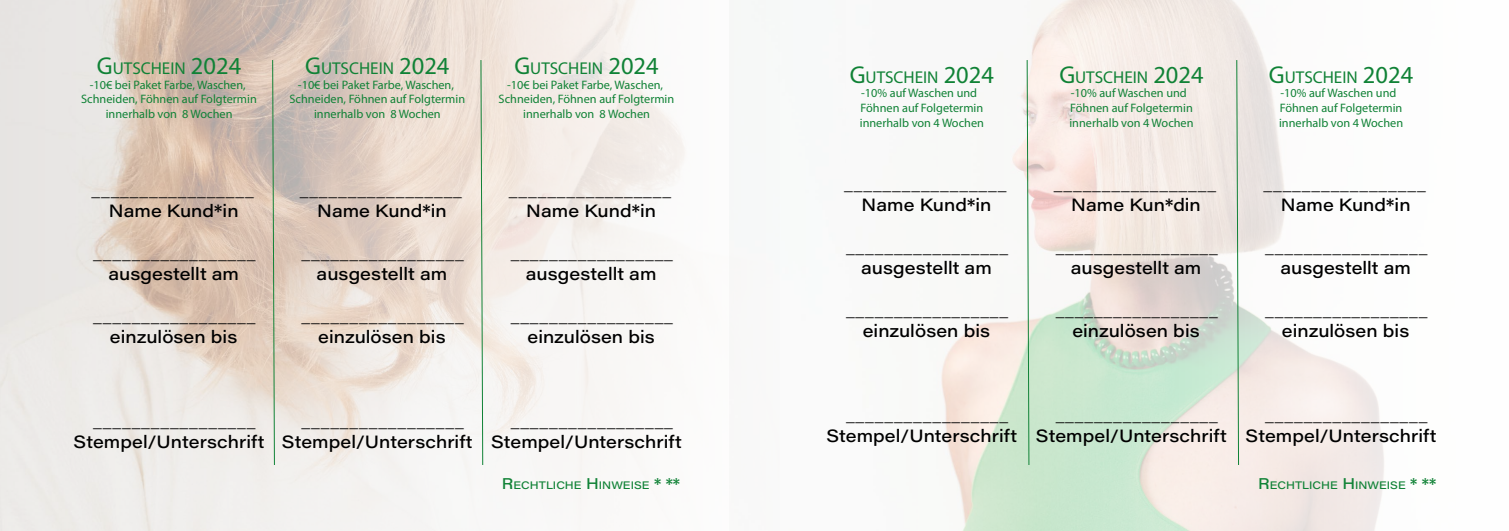
<style>
.page{position:relative;width:1509px;height:531px;background:#fff}
.page>*{position:absolute;margin:0;border:0;box-sizing:border-box;transform-origin:0 0}
.t1{font:700 17.5px "Myriad Pro";color:#000}
.t2{font:500 17.5px "Acumin Pro Wide";letter-spacing:.005em;color:#000}
.t3{font:17.15px "Myriad Pro";color:#108236}
.t4{font:12.25px/14.7px "Myriad Pro";color:#108236;text-align:center}
.t5{font:500 10.67px "Acumin Pro Wide";letter-spacing:.005em;color:#108236}
.s1{font-size:24.5px}
.s2{font-size:15.22px}
</style>
<div class="page">
<img style="left:941px;top:0;width:443px;height:531px">
<svg style="left:0;top:0;width:685px;height:531px"></svg>
<svg style="left:272px;top:59px;width:3px;height:407px"></svg>
<svg style="left:480px;top:59px;width:3px;height:407px"></svg>
<svg style="left:1026px;top:59px;width:3px;height:407px"></svg>
<svg style="left:1235px;top:59px;width:4px;height:407px;background:#b4ceb7"></svg>
<p class="t3" style="left:97px;top:58px;width:146px"><span class="s1">G</span>UTSCHEIN <span class="s1">2024</span></p>
<p class="t4" style="left:81px;top:77px;width:177px">-10€ bei Paket Farbe, Waschen,<br>Schneiden, Föhnen auf Folgtermin innerhalb von 8 Wochen</p>
<p class="t1" style="left:91px;top:178px;width:164px">_________________</p>
<p class="t2" style="left:109px;top:198px;width:131px">Name Kund*in</p>
<p class="t1" style="left:93px;top:241px;width:164px">_________________</p>
<p class="t2" style="left:108px;top:261px;width:132px">ausgestellt am</p>
<p class="t1" style="left:93px;top:304px;width:164px">_________________</p>
<p class="t2" style="left:110px;top:324px;width:129px">einzulösen bis</p>
<p class="t3" style="left:305px;top:58px;width:146px"><span class="s1">G</span>UTSCHEIN <span class="s1">2024</span></p>
<p class="t4" style="left:289px;top:77px;width:177px">-10€ bei Paket Farbe, Waschen,<br>Schneiden, Föhnen auf Folgtermin innerhalb von 8 Wochen</p>
<p class="t1" style="left:300px;top:178px;width:164px">_________________</p>
<p class="t2" style="left:317px;top:198px;width:131px">Name Kund*in</p>
<p class="t1" style="left:301px;top:241px;width:164px">_________________</p>
<p class="t2" style="left:316px;top:261px;width:132px">ausgestellt am</p>
<p class="t1" style="left:301px;top:304px;width:164px">_________________</p>
<p class="t2" style="left:318px;top:324px;width:129px">einzulösen bis</p>
<p class="t3" style="left:514px;top:58px;width:146px"><span class="s1">G</span>UTSCHEIN <span class="s1">2024</span></p>
<p class="t4" style="left:498px;top:77px;width:177px">-10€ bei Paket Farbe, Waschen,<br>Schneiden, Föhnen auf Folgtermin innerhalb von 8 Wochen</p>
<p class="t1" style="left:509px;top:178px;width:164px">_________________</p>
<p class="t2" style="left:526px;top:198px;width:131px">Name Kund*in</p>
<p class="t1" style="left:510px;top:241px;width:164px">_________________</p>
<p class="t2" style="left:526px;top:261px;width:132px">ausgestellt am</p>
<p class="t1" style="left:510px;top:304px;width:164px">_________________</p>
<p class="t2" style="left:527px;top:324px;width:129px">einzulösen bis</p>
<p class="t3" style="left:849px;top:66px;width:146px"><span class="s1">G</span>UTSCHEIN <span class="s1">2024</span></p>
<p class="t4" style="left:859px;top:86px;width:126px;text-align:left">-10% auf Waschen und<br>Föhnen auf Folgetermin innerhalb von 4 Wochen</p>
<p class="t1" style="left:844px;top:172px;width:164px">_________________</p>
<p class="t2" style="left:861px;top:192px;width:131px">Name Kund*in</p>
<p class="t1" style="left:846px;top:235px;width:164px">_________________</p>
<p class="t2" style="left:861px;top:255px;width:132px">ausgestellt am</p>
<p class="t1" style="left:846px;top:298px;width:164px">_________________</p>
<p class="t2" style="left:862px;top:318px;width:129px">einzulösen bis</p>
<p class="t3" style="left:1059px;top:66px;width:146px"><span class="s1">G</span>UTSCHEIN <span class="s1">2024</span></p>
<p class="t4" style="left:1069px;top:86px;width:126px;text-align:left">-10% auf Waschen und<br>Föhnen auf Folgetermin innerhalb von 4 Wochen</p>
<p class="t1" style="left:1053px;top:172px;width:164px">_________________</p>
<p class="t2" style="left:1071px;top:192px;width:131px">Name Kun*din</p>
<p class="t1" style="left:1055px;top:235px;width:164px">_________________</p>
<p class="t2" style="left:1070px;top:255px;width:132px">ausgestellt am</p>
<p class="t1" style="left:1055px;top:298px;width:164px">_________________</p>
<p class="t2" style="left:1072px;top:318px;width:129px">einzulösen bis</p>
<p class="t3" style="left:1268px;top:66px;width:146px"><span class="s1">G</span>UTSCHEIN <span class="s1">2024</span></p>
<p class="t4" style="left:1278px;top:86px;width:126px;text-align:left">-10% auf Waschen und<br>Föhnen auf Folgetermin innerhalb von 4 Wochen</p>
<p class="t1" style="left:1263px;top:172px;width:164px">_________________</p>
<p class="t2" style="left:1280px;top:192px;width:131px">Name Kund*in</p>
<p class="t1" style="left:1264px;top:235px;width:164px">_________________</p>
<p class="t2" style="left:1280px;top:255px;width:132px">ausgestellt am</p>
<p class="t1" style="left:1264px;top:298px;width:164px">_________________</p>
<p class="t2" style="left:1281px;top:318px;width:129px">einzulösen bis</p>
<p class="t1" style="left:93px;top:409px;width:164px">_________________</p>
<p class="t2" style="left:74px;top:429px;width:192px">Stempel/Unterschrift</p>
<p class="t1" style="left:301px;top:409px;width:164px">_________________</p>
<p class="t2" style="left:282px;top:429px;width:192px">Stempel/Unterschrift</p>
<p class="t1" style="left:1055px;top:403px;width:164px">_________________</p>
<p class="t2" style="left:1035px;top:423px;width:192px">Stempel/Unterschrift</p>
<p class="t1" style="left:846px;top:403px;width:164px">_________________</p>
<p class="t2" style="left:826px;top:423px;width:192px">Stempel/Unterschrift</p>
<p class="t1" style="left:1264px;top:403px;width:164px">_________________</p>
<p class="t2" style="left:1245px;top:423px;width:192px">Stempel/Unterschrift</p>
<p class="t1" style="left:510px;top:409px;width:164px">_________________</p>
<p class="t2" style="left:491px;top:429px;width:192px">Stempel/Unterschrift</p>
<p class="t5" style="left:502px;top:477px;width:180px"><span class="s2">R</span> ECHTLICHE <span class="s2">H</span> INWEISE <span class="s2">* **</span></p>
<p class="t5" style="left:1257px;top:477px;width:180px"><span class="s2">R</span> ECHTLICHE <span class="s2">H</span> INWEISE <span class="s2">* **</span></p>
</div>
